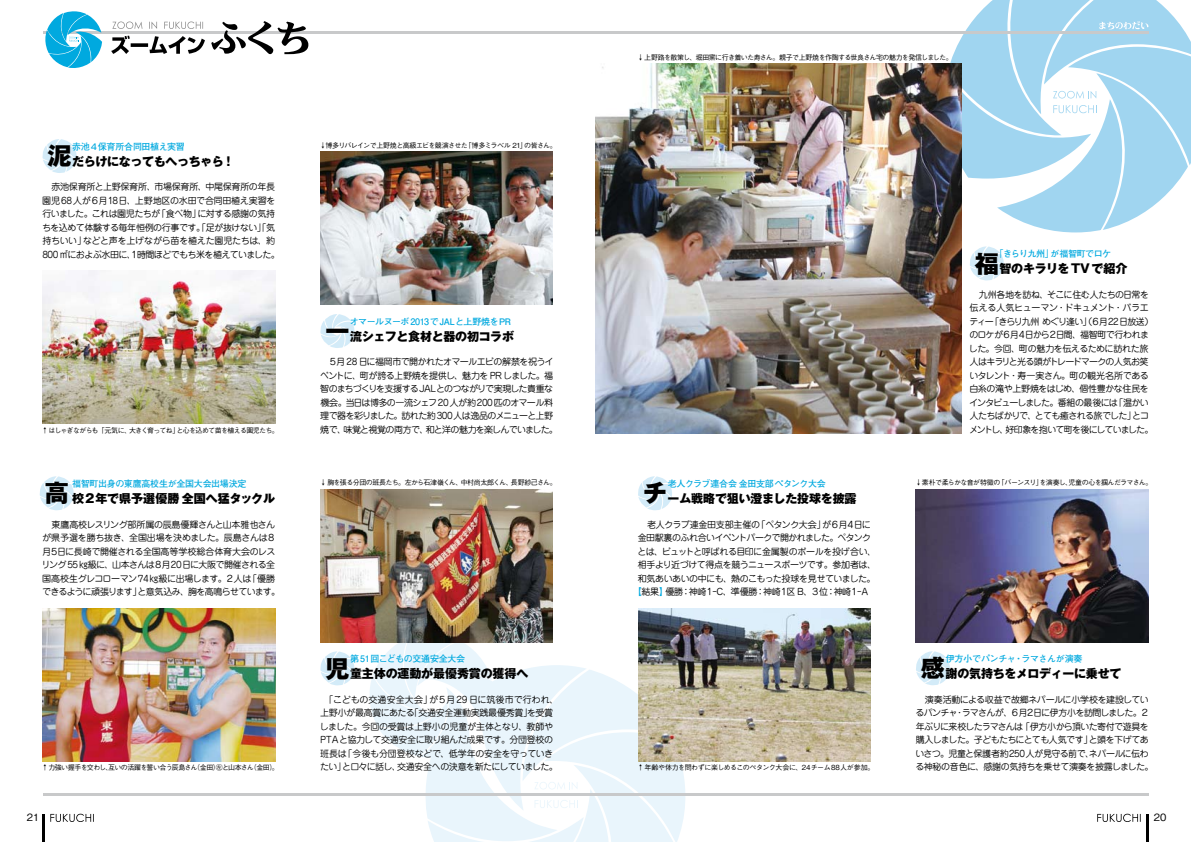
<style>
.page{position:relative;width:1191px;height:842px;background:#fff}
.page>*{position:absolute;margin:0;border:0;box-sizing:border-box;transform-origin:0 0}
.t1{font:800 24px "Gothic MB101 Pro";color:#000}
.t2{font:800 12px "Gothic MB101 Pro";letter-spacing:-.02em;color:#000}
.t3{font:500 10px "Gothic BBB Pro";color:#000}
.t4{font:9px/13.5px "Jun 201 Pro";letter-spacing:-.055em;color:#000}
.t5{font:700 9px "Futo Go B101 Pro";letter-spacing:-.04em;color:#00a9df}
.t6{font:500 7px "Gothic BBB Pro";letter-spacing:-.08em;color:#000}
.t7{font:500 7px "Gothic BBB Pro";letter-spacing:-.045em;color:#000}
.s1{font-size:24px}
.s2{color:#00a9df}
</style>
<div class="page">
<svg style="left:363px;top:642px;width:336px;height:200px"></svg>
<hr style="left:1146px;top:814px;width:2px;height:28px;background:#000">
<svg style="left:1097px;top:814px;width:43px;height:8px"></svg>
<hr style="left:43px;top:31px;width:1105px;height:2px;background:#c8c9ca">
<svg style="left:43px;top:11px;width:59px;height:57px"></svg>
<svg style="left:211px;top:21px;width:97px;height:33px"></svg>
<svg style="left:111px;top:36px;width:94px;height:18px"></svg>
<svg style="left:112px;top:22px;width:91px;height:7px"></svg>
<svg style="left:934px;top:0;width:257px;height:232px"></svg>
<hr style="left:43px;top:794px;width:1105px;height:2px;background:#c8c9ca">
<svg style="left:42px;top:139px;width:35px;height:34px"></svg>
<img style="left:638px;top:608px;width:232px;height:153px">
<img style="left:43px;top:608px;width:232px;height:153px">
<img style="left:43px;top:271px;width:232px;height:153px">
<svg style="left:638px;top:476px;width:34px;height:34px"></svg>
<hr style="left:43px;top:814px;width:2px;height:28px;background:#000">
<svg style="left:50px;top:814px;width:44px;height:8px"></svg>
<img style="left:595px;top:64px;width:366px;height:370px">
<img style="left:320px;top:152px;width:233px;height:153px">
<svg style="left:320px;top:314px;width:35px;height:34px"></svg>
<svg style="left:39px;top:476px;width:35px;height:34px"></svg>
<svg style="left:970px;top:246px;width:34px;height:34px"></svg>
<svg style="left:320px;top:651px;width:35px;height:34px"></svg>
<svg style="left:916px;top:651px;width:34px;height:34px"></svg>
<img style="left:916px;top:489px;width:232px;height:153px">
<img style="left:320px;top:489px;width:233px;height:153px">
<p class="t5" style="left:72px;top:139px;width:114px">赤池４保育所合同田植え実習</p>
<h2 class="t2" style="left:48px;top:151px;width:188px"><span class="s1">泥</span>だらけになってもへっちゃら！</h2>
<p class="t4" style="left:42px;top:179px;width:239px">　赤池保育所と上野保育所、市場保育所、中尾保育所の年長園児68人が６月18日、上野地区の水田で合同田植え実習を行いました。これは園児たちが「食べ物」に対する感謝の気持ちを込めて体験する毎年恒例の行事です。「足が抜けない」「気持ちいい」などと声を上げながら苗を植えた園児たちは、約800㎡におよぶ水田に、１時間ほどでもち米を植えていました。</p>
<p class="t6" style="left:42px;top:425px;width:239px">↑はしゃぎながらも「元気に、大きく育ってね」と心を込めて苗を植える園児たち。</p>
<p class="t6" style="left:319px;top:140px;width:239px">↓博多リバレインで上野焼と高級エビを競演させた「博多ミラベル 21」の皆さん。</p>
<p class="t5" style="left:350px;top:314px;width:163px">オマールヌーボ2013でJALと上野焼をPR</p>
<h2 class="t2" style="left:325px;top:326px;width:190px"><span class="s1">一</span>流シェフと食材と器の初コラボ</h2>
<p class="t4" style="left:320px;top:354px;width:239px">　５月 28 日に福岡市で開かれたオマールエビの解禁を祝うイベントに、町が誇る上野焼を提供し、魅力を PR しました。福智のまちづくりを支援するJALとのつながりで実現した貴重な機会。当日は博多の一流シェフ20 人が約200匹のオマール料理で器を彩りました。訪れた約300 人は逸品のメニューと上野焼で、味覚と視覚の両方で、和と洋の魅力を楽しんでいました。</p>
<p class="t6" style="left:637px;top:52px;width:317px">↓上野路を散策し、堀田窯に行き着いた寿さん。親子で上野焼を作陶する世良さん宅の魅力を発信しました。</p>
<p class="t5" style="left:994px;top:247px;width:118px">「きらり九州」が福智町でロケ</p>
<h2 class="t2" style="left:974px;top:258px;width:154px"><span class="s1">福</span>智のキラリをTVで紹介</h2>
<p class="t4" style="left:969px;top:286px;width:186px">　九州各地を訪ね、そこに住む人たちの日常を伝える人気ヒューマン・ドキュメント・バラエティー「きらり九州 めぐり逢い」（６月22日放送）のロケが６月４日から２日間、福智町で行われました。今回、町の魅力を伝えるために訪れた旅人はキラリと光る頭がトレードマークの人気お笑いタレント・寿一実さん。町の観光名所である白糸の滝や上野焼をはじめ、個性豊かな住民をインタビューしました。番組の最後には「温かい人たちばかりで、とても癒される旅でした」とコメントし、好印象を抱いて町を後にしていました。</p>
<p class="t5" style="left:667px;top:476px;width:160px">老人クラブ連合会金田支部ペタンク大会</p>
<h1 class="t1" style="left:45px;top:473px;width:25px">高</h1>
<p class="t6" style="left:915px;top:477px;width:239px">↓素朴で柔らかな音が特徴の「バーンスリ」を演奏し、児童の心を掴んだラマさん。</p>
<p class="t5" style="left:72px;top:476px;width:176px">福智町出身の東鷹高校生が全国大会出場決定</p>
<h2 class="t2" style="left:72px;top:488px;width:204px">校２年で県予選優勝全国へ猛タックル</h2>
<p class="t6" style="left:320px;top:477px;width:239px">↓ 胸を張る分団の班長たち。左から石津嶺くん、中村尚太郎くん、長野紗己さん。</p>
<h2 class="t2" style="left:643px;top:488px;width:215px"><span class="s1">チ</span>ーム戦略で狙い澄ました投球を披露</h2>
<p class="t4" style="left:638px;top:516px;width:234px">　老人クラブ連金田支部主催の「ペタンク大会」が６月４日に</p>
<p class="t4" style="left:638px;top:530px;width:235px">金田駅裏のふれ合いイベントパークで開かれました。ペタンク</p>
<p class="t4" style="left:637px;top:543px;width:240px">とは、ビュットと呼ばれる目印に金属製のボールを投げ合い、</p>
<p class="t4" style="left:638px;top:557px;width:240px">相手より近づけて得点を競うニュースポーツです。参加者は、</p>
<p class="t4" style="left:638px;top:570px;width:239px">和気あいあいの中にも、熱のこもった投球を見せていました。</p>
<p class="t4" style="left:633px;top:584px;width:237px"><span class="s2">【</span>結果<span class="s2">】</span>優勝：神崎１-C、準優勝：神崎１区 B、３位：神崎１-A</p>
<p class="t4" style="left:41px;top:516px;width:240px">　東鷹高校レスリング部所属の辰島優輝さんと山本雅也さんが県予選を勝ち抜き、全国出場を決めました。辰島さんは８月５日に長崎で開催される全国高等学校総合体育大会のレスリング 55㎏級に、山本さんは８月20日に大阪で開催される全国高校生グレコローマン74㎏級に出場します。２人は「優勝できるように頑張ります」と意気込み、胸を高鳴らせています。</p>
<p class="t6" style="left:41px;top:762px;width:239px">↑力強い握手を交わし、互いの活躍を誓い合う辰島さん（金田）㊧と山本さん（金田）。</p>
<p class="t3" style="left:27px;top:809px;width:14px">21</p>
<p class="t5" style="left:350px;top:651px;width:117px">第51回こどもの交通安全大会</p>
<h2 class="t2" style="left:325px;top:663px;width:204px"><span class="s1">児</span>童主体の運動が最優秀賞の獲得へ</h2>
<p class="t4" style="left:320px;top:691px;width:240px">　「こどもの交通安全大会」が５月 29 日に筑後市で行われ、上野小が最高賞にあたる「交通安全運動実践最優秀賞」を受賞しました。今回の受賞は上野小の児童が主体となり、教師や<br>PTAと協力して交通安全に取り組んだ成果です。分団登校の班長は「今後も分団登校などで、低学年の安全を守っていきたい」と口々に話し、交通安全への決意を新たにしていました。</p>
<p class="t7" style="left:637px;top:762px;width:239px">↑年齢や体力を問わずに楽しめるこのペタンク大会に、24チーム88人が参加。</p>
<p class="t5" style="left:945px;top:651px;width:138px">伊方小でパンチャ・ラマさんが演奏</p>
<h2 class="t2" style="left:921px;top:663px;width:202px"><span class="s1">感</span>謝の気持ちをメロディーに乗せて</h2>
<p class="t4" style="left:915px;top:691px;width:239px">　演奏活動による収益で故郷ネパールに小学校を建設しているパンチャ・ラマさんが、６月２日に伊方小を訪問しました。２年ぶりに来校したラマさんは「伊方小から頂いた寄付で遊具を購入しました。子どもたちにとても人気です」と頭を下げてあいさつ。児童と保護者約250人が見守る前で、ネパールに伝わる神秘の音色に、感謝の気持ちを乗せて演奏を披露しました。</p>
<p class="t3" style="left:1153px;top:809px;width:14px">20</p>
</div>
